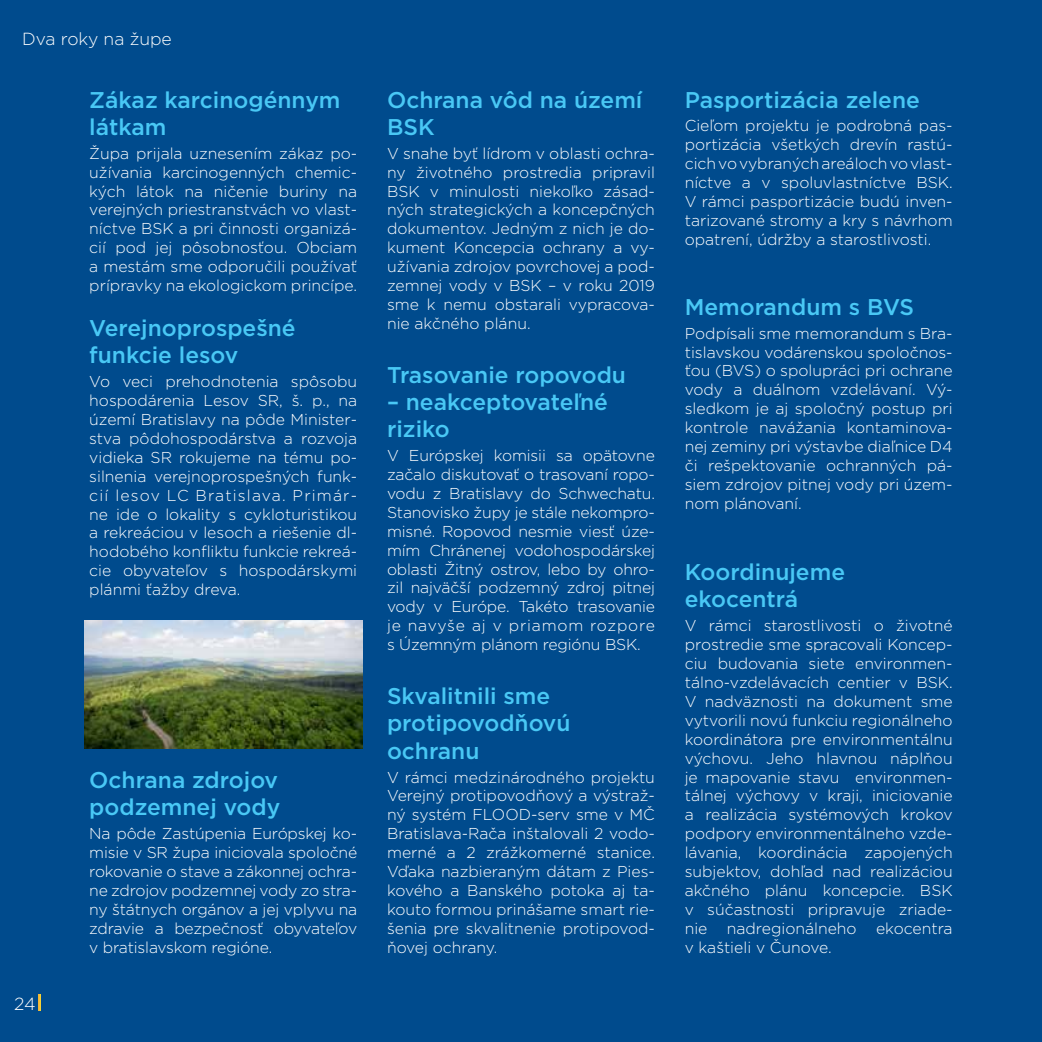
<style>
.page{position:relative;width:1042px;height:1042px;background:#004b8d}
.page>*{position:absolute;margin:0;border:0;box-sizing:border-box;transform-origin:0 0}
.t1{font:500 22.75px/27.3px "Gotham";color:#49c8f5}
.t2{font:300 17.5px "Gotham";color:#fff}
.t3{font:300 15.75px/18.9px "Gotham";color:#fff;text-align:justify}
</style>
<div class="page">
<svg style="left:38px;top:995px;width:3px;height:16px"></svg>
<img style="left:84px;top:620px;width:278px;height:128px">
<p class="t2" style="left:22px;top:28px;width:151px">Dva roky na župe</p>
<p class="t2" style="left:14px;top:992px;width:23px">24</p>
<h1 class="t1" style="left:89px;top:86px;width:253px">Zákaz karcinogénnym látkam</h1>
<p class="t3" style="left:89px;top:143px;width:269px">Župa prijala uznesením zákaz po&shy;užívania karcinogenných chemic&shy;kých látok na ničenie buriny na verejných priestranstvách vo vlast&shy;níctve BSK a pri činnosti organizá&shy;cií pod jej pôsobnosťou. Obciam a mestám sme odporučili používať prípravky na ekologickom princípe.</p>
<h1 class="t1" style="left:387px;top:86px;width:257px">Ochrana vôd na území<br>BSK</h1>
<p class="t3" style="left:387px;top:143px;width:269px">V snahe byť lídrom v oblasti ochra&shy;ny životného prostredia pripravil BSK v minulosti niekoľko zásad&shy;ných strategických a koncepčných dokumentov. Jedným z nich je do&shy;kument Koncepcia ochrany a vy&shy;užívania zdrojov povrchovej a pod&shy;zemnej vody v BSK – v roku 2019 sme k nemu obstarali vypracova&shy;nie akčného plánu.</p>
<h1 class="t1" style="left:89px;top:314px;width:208px">Verejnoprospešné funkcie lesov</h1>
<p class="t3" style="left:89px;top:372px;width:269px">Vo veci prehodnotenia spôsobu hospodárenia Lesov SR, š. p., na území Bratislavy na pôde Minister&shy;stva pôdohospodárstva a rozvoja vidieka SR rokujeme na tému po&shy;silnenia verejnoprospešných funk&shy;cií lesov LC Bratislava. Primár&shy;ne ide o lokality s cykloturistikou a rekreáciou v lesoch a riešenie dl&shy;hodobého konfliktu funkcie rekreá&shy;cie obyvateľov s hospodárskymi plánmi ťažby dreva.</p>
<h1 class="t1" style="left:387px;top:361px;width:241px">Trasovanie ropovodu</h1>
<h1 class="t1" style="left:387px;top:388px;width:222px">– neakceptovateľné riziko</h1>
<p class="t3" style="left:387px;top:446px;width:269px">V Európskej komisii sa opätovne začalo diskutovať o trasovaní ropo&shy;vodu z Bratislavy do Schwechatu.<br>Stanovisko župy je stále nekompro&shy;misné. Ropovod nesmie viesť úze&shy;mím Chránenej vodohospodárskej oblasti Žitný ostrov, lebo by ohro&shy;zil najväčší podzemný zdroj pitnej vody v Európe. Takéto trasovanie je navyše aj v priamom rozpore s Územným plánom regiónu BSK.</p>
<h1 class="t1" style="left:387px;top:682px;width:185px">Skvalitnili sme protipovodňovú ochranu</h1>
<p class="t3" style="left:387px;top:767px;width:269px">V rámci medzinárodného projektu Verejný protipovodňový a výstraž&shy;ný systém FLOOD-serv sme v MČ Bratislava-Rača inštalovali 2 vodo&shy;merné a 2 zrážkomerné stanice.<br>Vďaka nazbieraným dátam z Pies&shy;kového a Banského potoka aj ta&shy;kouto formou prinášame smart rie&shy;šenia pre skvalitnenie protipovod&shy;ňovej ochrany.</p>
<h1 class="t1" style="left:89px;top:766px;width:192px">Ochrana zdrojov podzemnej vody</h1>
<p class="t3" style="left:89px;top:824px;width:269px">Na pôde Zastúpenia Európskej ko&shy;misie v SR župa iniciovala spoločné rokovanie o stave a zákonnej ochra&shy;ne zdrojov podzemnej vody zo stra&shy;ny štátnych orgánov a jej vplyvu na zdravie a bezpečnosť obyvateľov v bratislavskom regióne.</p>
<h1 class="t1" style="left:685px;top:86px;width:237px">Pasportizácia zelene</h1>
<p class="t3" style="left:685px;top:116px;width:269px">Cieľom projektu je podrobná pas&shy;portizácia všetkých drevín rastú&shy;cich vo vybraných areáloch vo vlast&shy;níctve a v spoluvlastníctve BSK.<br>V rámci pasportizácie budú inven&shy;tarizované stromy a kry s návrhom opatrení, údržby a starostlivosti.</p>
<h1 class="t1" style="left:685px;top:293px;width:231px">Memorandum s BVS</h1>
<p class="t3" style="left:685px;top:323px;width:269px">Podpísali sme memorandum s Bra&shy;tislavskou vodárenskou spoločnos&shy;ťou (BVS) o spolupráci pri ochrane vody a duálnom vzdelávaní. Vý&shy;sledkom je aj spoločný postup pri kontrole navážania kontaminova&shy;nej zeminy pri výstavbe diaľnice D4 či rešpektovanie ochranných pá&shy;siem zdrojov pitnej vody pri územ&shy;nom plánovaní.</p>
<h1 class="t1" style="left:685px;top:558px;width:162px">Koordinujeme ekocentrá</h1>
<p class="t3" style="left:685px;top:616px;width:269px">V rámci starostlivosti o životné prostredie sme spracovali Koncep&shy;ciu budovania siete environmen&shy;tálno-vzdelávacích centier v BSK.<br>V nadväznosti na dokument sme vytvorili novú funkciu regionálneho koordinátora pre environmentálnu výchovu. Jeho hlavnou náplňou je mapovanie stavu environmen&shy;tálnej výchovy v kraji, iniciovanie a realizácia systémových krokov podpory environmentálneho vzde&shy;lávania, koordinácia zapojených subjektov, dohľad nad realizáciou akčného plánu koncepcie. BSK v súčastnosti pripravuje zriade&shy;nie nadregionálneho ekocentra v kaštieli v Čunove.</p>
</div>
